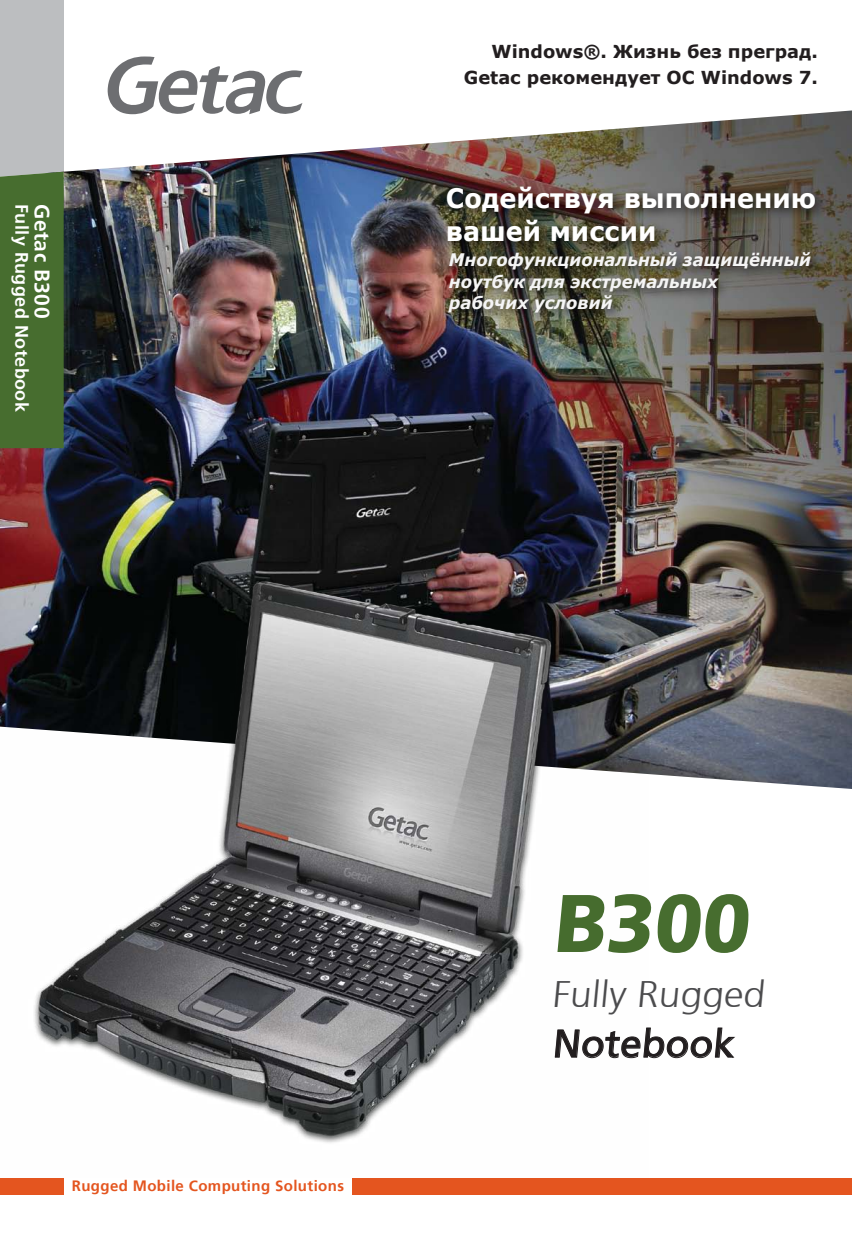
<style>
.page{position:relative;width:852px;height:1235px;background:#fff}
.page>*{position:absolute;margin:0;border:0;box-sizing:border-box;transform-origin:0 0}
.t1{font:900 81.6px "Frutiger 75";color:#476d2f;scale:.96 1}
.t2{font:38.85px "Frutiger 55 Roman";color:#221e1f}
.t3{font:300 36.9px "Frutiger 45";color:#4c4c4e;scale:1.06 1}
.t4{font:700 26.85px/33px "Verdana";color:#fff;scale:.95 1}
.t5{font:700 21px "Frutiger 65";letter-spacing:.025em;color:#fff}
.t6{font:700 18px "Frutiger 65";letter-spacing:.025em;color:#fff}
.t7{font:700 17.85px/26px "Verdana";color:#221e1f;text-align:right}
.t8{font:italic 700 17.4px/21.5px "Verdana";color:#f5f5f5;scale:.95 1}
.t9{font:700 15px "Frutiger 65";letter-spacing:.025em;color:#e4551f}
</style>
<div class="page">
<svg style="left:107px;top:56px;width:195px;height:54px"></svg>
<div style="left:0;top:1178px;width:64px;height:16px;background:#e4551f"></div>
<div style="left:352px;top:1178px;width:500px;height:16px;background:#e4551f"></div>
<div style="left:0;top:0;width:64px;height:208px;background:#bcbec0"></div>
<img style="left:0;top:110px;width:852px;height:679px">
<div style="left:0;top:157px;width:64px;height:291px;background:#476d2f"></div>
<svg style="left:649px;top:1027px;width:86px;height:31px"></svg>
<img style="left:437px;top:176px;width:396px;height:87px">
<img style="left:440px;top:243px;width:388px;height:87px">
<img style="left:0;top:538px;width:649px;height:605px">
<p class="t6" style="left:32px;top:204px;width:210px;rotate:90deg">Fully Rugged Notebook</p>
<p class="t5" style="left:55px;top:204px;width:116px;rotate:90deg">Getac B300</p>
<p class="t7" style="left:464px;top:38px;width:355px">Windows®. Жизнь без преград.<br>Getac рекомендует ОС Windows 7.</p>
<h3 class="t4" style="left:446px;top:180px;width:391px">Содействуя выполнению вашей миссии</h3>
<p class="t8" style="left:449px;top:248px;width:383px">Многофункциональный защищённый ноутбук для экстремальных<br>рабочих условий</p>
<p class="t9" style="left:72px;top:1177px;width:274px">Rugged Mobile Computing Solutions</p>
<h1 class="t1" style="left:553px;top:874px;width:215px">B300</h1>
<h3 class="t3" style="left:552px;top:973px;width:206px">Fully Rugged</h3>
<h2 class="t2" style="left:552px;top:1020px;width:188px">Notebook</h2>
</div>
